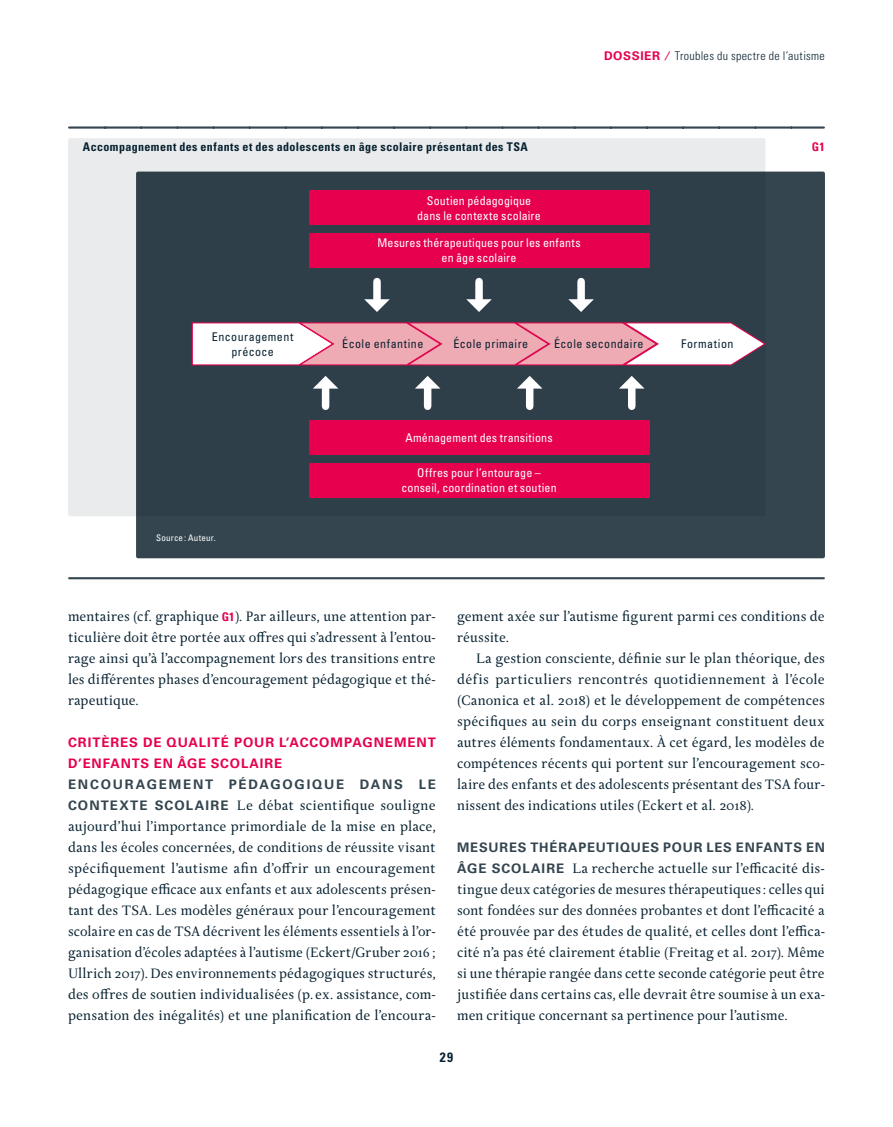
<style>
.page{position:relative;width:893px;height:1127px;background:#fff}
.page>*{position:absolute;margin:0;border:0;box-sizing:border-box;transform-origin:0 0}
._05_Standard_02b_Zwischentitel_H2{font:14.7px/21px "Delicato Pro";letter-spacing:-.005em;color:#082231;text-align:justify}
._05_Standard_03_Grundtext{font:14.7px/21px "Delicato Pro";letter-spacing:-.005em;color:#082231;text-align:justify}
.t1{font:700 condensed 13.5px "Univers LT Std";color:#082231}
._05_Standard_02a_Zwischentitel_H1{font:700 13.2px/21px "Univers LT Std";letter-spacing:.065em;color:#e6004d}
._05_Standard_02b_Zwischentitel_H2-2{font:700 13.2px "Univers LT Std";letter-spacing:.07em;color:#34454f}
._05_Standard_02b_Zwischentitel_H2-3{font:700 13.2px "Univers LT Std";letter-spacing:.135em;color:#34454f}
._08_Kasten_Tabellen_Grafiken_08_Tabelle_r{font:condensed 12px/15px "Univers LT Std";letter-spacing:.015em;color:#fff;text-align:center}
._08_Kasten_Tabellen_Grafiken_08_Tabelle_l{font:condensed 12px/15px "Univers LT Std";letter-spacing:.035em;color:#082231;text-align:center}
._08_Kasten_Tabellen_Grafiken_08_Tabelle_G{font:700 condensed 12px "Univers LT Std";letter-spacing:.035em;color:#082231}
.t2{font:300 condensed 12px "Univers LT Std";letter-spacing:.03em;color:#082231}
._08_Kasten_Tabellen_Grafiken_08_Tabelle_G-2{font:700 condensed 12px "Univers LT Std";color:#e6004d}
._08_Kasten_Tabellen_Grafiken_08_Quellenan{font:condensed 9px "Univers LT Std";letter-spacing:.025em;color:#fff}
.s1{font-weight:700;font-stretch:normal;color:#e6004d}
.s2{font-family:"Univers LT Std";font-weight:700;font-stretch:condensed;font-size:12px;color:#e6004d}
.s3{font-family:"Univers LT Std";font-weight:700;font-size:13.2px;color:#34454f}
</style>
<div class="page">
<div style="left:68px;top:138px;width:697px;height:378px;background:#e9ebec;border-radius:2px"></div>
<div style="left:136px;top:172px;width:689px;height:386px;background:#34454f;border-radius:2px"></div>
<svg style="left:69px;top:126px;width:755px;height:3px"></svg>
<svg style="left:192px;top:322px;width:574px;height:44px"></svg>
<div style="left:309px;top:191px;width:340px;height:34px;background:#e6004d"></div>
<div style="left:309px;top:233px;width:340px;height:34px;background:#e6004d"></div>
<div style="left:309px;top:421px;width:340px;height:34px;background:#e6004d"></div>
<div style="left:309px;top:463px;width:340px;height:34px;background:#e6004d"></div>
<div style="left:322px;top:388px;width:7px;height:18px;background:#fff"></div>
<svg style="left:313px;top:376px;width:25px;height:13px"></svg>
<div style="left:424px;top:388px;width:7px;height:18px;background:#fff"></div>
<svg style="left:415px;top:376px;width:25px;height:13px"></svg>
<div style="left:526px;top:388px;width:7px;height:18px;background:#fff"></div>
<svg style="left:517px;top:376px;width:25px;height:13px"></svg>
<div style="left:628px;top:388px;width:7px;height:18px;background:#fff"></div>
<svg style="left:619px;top:376px;width:25px;height:13px"></svg>
<div style="left:373px;top:281px;width:8px;height:19px;background:#fff"></div>
<svg style="left:364px;top:299px;width:26px;height:13px"></svg>
<div style="left:475px;top:281px;width:8px;height:19px;background:#fff"></div>
<svg style="left:466px;top:299px;width:26px;height:13px"></svg>
<div style="left:577px;top:281px;width:8px;height:19px;background:#fff"></div>
<svg style="left:568px;top:299px;width:26px;height:13px"></svg>
<hr style="left:69px;top:577px;width:755px;height:2px;background:#34454f">
<p class="t2" style="left:604px;top:48px;width:222px"><span class="s1">DOSSIER ⁄</span> Troubles du spectre de l’autisme</p>
<p class="_08_Kasten_Tabellen_Grafiken_08_Tabelle_G" style="left:83px;top:139px;width:446px">Accompagnement des enfants et des adolescents en âge scolaire présentant des TSA</p>
<p class="_08_Kasten_Tabellen_Grafiken_08_Tabelle_G-2" style="left:812px;top:139px;width:15px">G1</p>
<p class="_08_Kasten_Tabellen_Grafiken_08_Tabelle_r" style="left:417px;top:193px;width:125px">Soutien pédagogique dans le contexte scolaire</p>
<p class="_08_Kasten_Tabellen_Grafiken_08_Tabelle_r" style="left:377px;top:235px;width:205px">Mesures thérapeutiques pour les enfants en âge scolaire</p>
<p class="_08_Kasten_Tabellen_Grafiken_08_Tabelle_l" style="left:212px;top:329px;width:83px">Encouragement précoce</p>
<p class="_08_Kasten_Tabellen_Grafiken_08_Tabelle_l" style="left:342px;top:336px;width:83px">École enfantine</p>
<p class="_08_Kasten_Tabellen_Grafiken_08_Tabelle_l" style="left:453px;top:336px;width:76px">École primaire</p>
<p class="_08_Kasten_Tabellen_Grafiken_08_Tabelle_l" style="left:554px;top:336px;width:91px">École secondaire</p>
<p class="_08_Kasten_Tabellen_Grafiken_08_Tabelle_l" style="left:681px;top:336px;width:54px">Formation</p>
<p class="_08_Kasten_Tabellen_Grafiken_08_Quellenan" style="left:156px;top:532px;width:61px">Source: Auteur.</p>
<p class="_08_Kasten_Tabellen_Grafiken_08_Tabelle_r" style="left:405px;top:430px;width:149px">Aménagement des transitions</p>
<p class="_08_Kasten_Tabellen_Grafiken_08_Tabelle_r" style="left:401px;top:465px;width:157px">Offres pour l’entourage – conseil, coordination et soutien</p>
<p class="_05_Standard_03_Grundtext" style="left:68px;top:606px;width:369px">mentaires (cf. graphique <span class="s2">G1</span>). Par ailleurs, une attention par&shy;ticulière doit être portée aux offres qui s’adressent à l’entou&shy;rage ainsi qu’à l’accompagnement lors des transitions entre les différentes phases d’encouragement pédagogique et thé&shy;rapeutique.</p>
<p class="_05_Standard_02a_Zwischentitel_H1" style="left:68px;top:732px;width:369px">CRITÈRES DE QUALITÉ POUR L’ACCOMPAGNEMENT<br>D’ENFANTS EN ÂGE SCOLAIRE</p>
<p class="_05_Standard_02b_Zwischentitel_H2-3" style="left:68px;top:777px;width:369px">ENCOURAGEMENT PÉDAGOGIQUE DANS LE</p>
<p class="_05_Standard_02b_Zwischentitel_H2" style="left:68px;top:795px;width:369px"><span class="s3">CONTEXTE SCOLAIRE</span> Le débat scientifique souligne aujourd’hui l’importance primordiale de la mise en place, dans les écoles concernées, de conditions de réussite visant spécifiquement l’autisme afin d’offrir un encouragement pédagogique efficace aux enfants et aux adolescents présen&shy;tant des TSA. Les modèles généraux pour l’encouragement scolaire en cas de TSA décrivent les éléments essentiels à l’or&shy;ganisation d’écoles adaptées à l’autisme (Eckert/Gruber 2016; Ullrich 2017). Des environnements pédagogiques structurés, des offres de soutien individualisées (p. ex. assistance, com&shy;pensation des inégalités) et une planification de l’encoura-</p>
<p class="_05_Standard_02b_Zwischentitel_H2" style="left:457px;top:606px;width:369px">gement axée sur l’autisme figurent parmi ces conditions de réussite.</p>
<p class="_05_Standard_03_Grundtext" style="left:457px;top:648px;width:369px;text-indent:19px">La gestion consciente, définie sur le plan théorique, des défis particuliers rencontrés quotidiennement à l’école (Canonica et al. 2018) et le développement de compétences spécifiques au sein du corps enseignant constituent deux autres éléments fondamentaux. À cet égard, les modèles de compétences récents qui portent sur l’encouragement sco&shy;laire des enfants et des adolescents présentant des TSA four&shy;nissent des indications utiles (Eckert et al. 2018).</p>
<p class="_05_Standard_02b_Zwischentitel_H2-2" style="left:457px;top:840px;width:369px">MESURES THÉRAPEUTIQUES POUR LES ENFANTS EN</p>
<p class="_05_Standard_02b_Zwischentitel_H2" style="left:457px;top:858px;width:369px"><span class="s3">ÂGE SCOLAIRE</span> La recherche actuelle sur l’efficacité dis&shy;tingue deux catégories de mesures thérapeutiques: celles qui sont fondées sur des données probantes et dont l’efficacité a été prouvée par des études de qualité, et celles dont l’effica&shy;cité n’a pas été clairement établie (Freitag et al. 2017). Même si une thérapie rangée dans cette seconde catégorie peut être justifiée dans certains cas, elle devrait être soumise à un exa&shy;men critique concernant sa pertinence pour l’autisme.</p>
<p class="t1" style="left:440px;top:1049px;width:15px">29</p>
</div>
